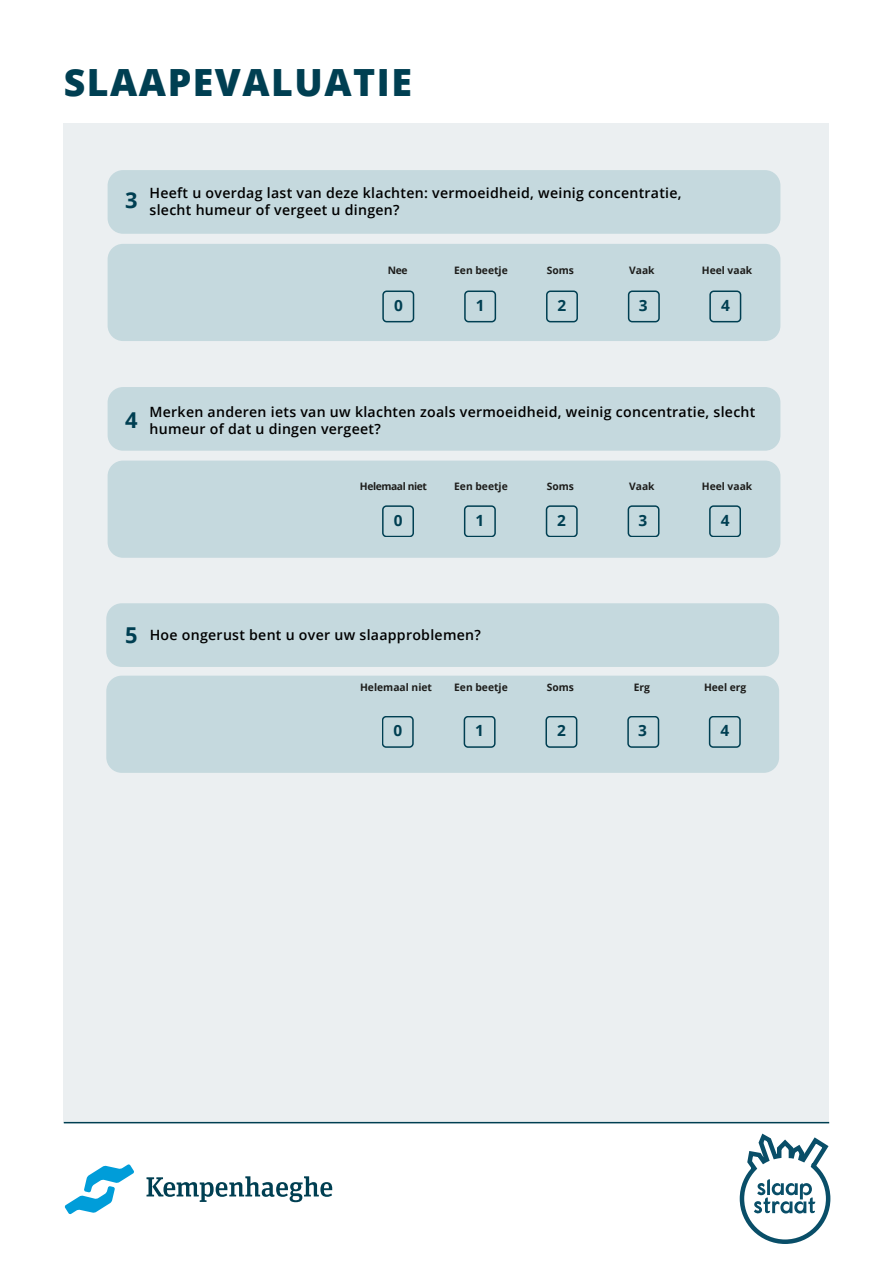
<style>
.page{position:relative;width:893px;height:1263px;background:#fff}
.page>*{position:absolute;margin:0;border:0;box-sizing:border-box;transform-origin:0 0}
.t1{font:800 37.5px "Open Sans";letter-spacing:.04em;color:#003f52}
.t2{font:700 21.9px "Open Sans";color:#003f52}
.t3{font:700 15.45px "Open Sans";color:#003f52}
.t4{font:600 14.1px/17px "Open Sans";letter-spacing:.02em;color:#000}
.t5{font:700 10.35px "Open Sans";color:#1d1d1b}
.t6{font:700 10.35px "Open Sans";letter-spacing:-.04em;color:#1d1d1b}
.s1{font-weight:700;font-size:21.9px;color:#003f52}
</style>
<div class="page">
<div style="left:64px;top:123px;width:765px;height:1000px;background:#ebeff1"></div>
<hr style="left:64px;top:1122px;width:765px;height:1px;background:#003f52">
<svg style="left:65px;top:1164px;width:69px;height:50px"></svg>
<svg style="left:146px;top:1176px;width:186px;height:26px"></svg>
<svg style="left:739px;top:1133px;width:92px;height:111px"></svg>
<div style="left:106px;top:676px;width:673px;height:97px;background:#c5d9de;border-radius:15px"></div>
<div style="left:106px;top:603px;width:673px;height:64px;background:#c5d9de;border-radius:15px"></div>
<div style="left:108px;top:387px;width:672px;height:64px;background:#c5d9de;border-radius:15px"></div>
<div style="left:108px;top:461px;width:672px;height:97px;background:#c5d9de;border-radius:15px"></div>
<div style="left:108px;top:170px;width:672px;height:64px;background:#c5d9de;border-radius:15px"></div>
<div style="left:108px;top:244px;width:672px;height:97px;background:#c5d9de;border-radius:15px"></div>
<svg style="left:383px;top:291px;width:358px;height:31px"></svg>
<svg style="left:382px;top:505px;width:359px;height:32px"></svg>
<svg style="left:382px;top:716px;width:359px;height:31px"></svg>
<h1 class="t1" style="left:64px;top:54px;width:350px">SLAAPEVALUATIE</h1>
<h2 class="t2" style="left:125px;top:184px;width:14px">3</h2>
<p class="t4" style="left:150px;top:184px;width:534px">Heeft u overdag last van deze klachten: vermoeidheid, weinig concentratie, slecht humeur of vergeet u dingen?</p>
<p class="t5" style="left:388px;top:263px;width:21px">Nee</p>
<p class="t5" style="left:454px;top:263px;width:55px">Een beetje</p>
<p class="t5" style="left:547px;top:263px;width:29px">Soms</p>
<p class="t5" style="left:629px;top:263px;width:27px">Vaak</p>
<p class="t5" style="left:702px;top:263px;width:52px">Heel vaak</p>
<p class="t3" style="left:394px;top:294px;width:10px">0</p>
<p class="t3" style="left:476px;top:294px;width:10px">1</p>
<p class="t3" style="left:558px;top:294px;width:10px">2</p>
<p class="t3" style="left:639px;top:294px;width:10px">3</p>
<p class="t3" style="left:721px;top:294px;width:10px">4</p>
<h2 class="t2" style="left:125px;top:404px;width:14px">4</h2>
<p class="t4" style="left:150px;top:403px;width:607px">Merken anderen iets van uw klachten zoals vermoeidheid, weinig concentratie, slecht humeur of dat u dingen vergeet?</p>
<p class="t6" style="left:360px;top:479px;width:69px">Helemaal niet</p>
<p class="t5" style="left:454px;top:479px;width:55px">Een beetje</p>
<p class="t5" style="left:547px;top:479px;width:29px">Soms</p>
<p class="t5" style="left:629px;top:479px;width:27px">Vaak</p>
<p class="t5" style="left:702px;top:479px;width:52px">Heel vaak</p>
<p class="t3" style="left:394px;top:509px;width:10px">0</p>
<p class="t3" style="left:475px;top:509px;width:10px">1</p>
<p class="t3" style="left:557px;top:509px;width:10px">2</p>
<p class="t3" style="left:638px;top:509px;width:10px">3</p>
<p class="t3" style="left:721px;top:509px;width:10px">4</p>
<p class="t4" style="left:125px;top:626px;width:357px"><span class="s1">5</span> Hoe ongerust bent u over uw slaapproblemen?</p>
<p class="t5" style="left:360px;top:679px;width:73px">Helemaal niet</p>
<p class="t5" style="left:454px;top:679px;width:55px">Een beetje</p>
<p class="t5" style="left:547px;top:679px;width:29px">Soms</p>
<p class="t5" style="left:634px;top:679px;width:18px">Erg</p>
<p class="t5" style="left:704px;top:679px;width:44px">Heel erg</p>
<p class="t3" style="left:393px;top:720px;width:10px">0</p>
<p class="t3" style="left:475px;top:720px;width:10px">1</p>
<p class="t3" style="left:557px;top:719px;width:10px">2</p>
<p class="t3" style="left:638px;top:719px;width:10px">3</p>
<p class="t3" style="left:721px;top:720px;width:10px">4</p>
</div>
